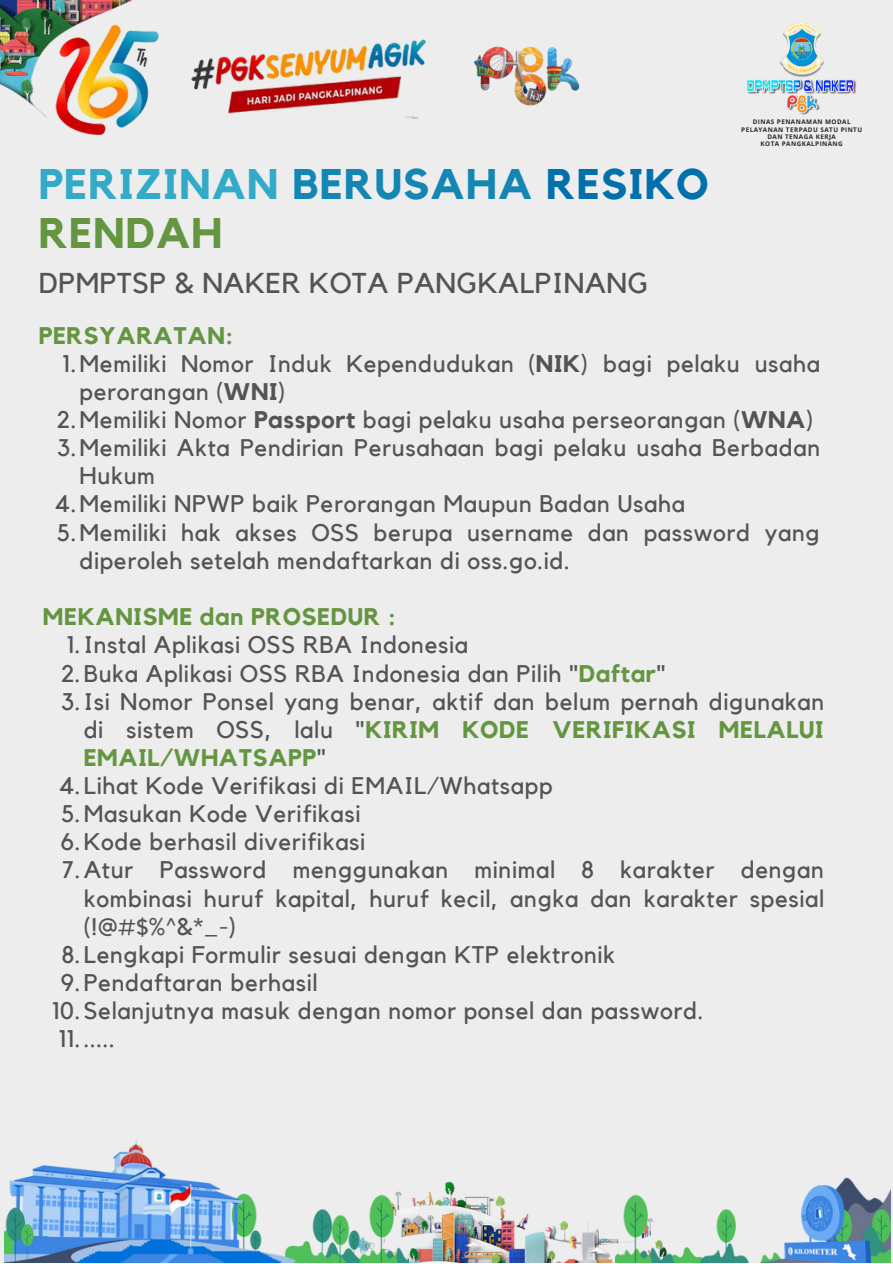
<style>
.page{position:relative;width:893px;height:1264px;background:#fff}
.page>*{position:absolute;margin:0;border:0;box-sizing:border-box;transform-origin:0 0}
.t1{font:700 42.6px/49.5px "Kollektif";letter-spacing:.03em;color:#32aac8}
.t2{font:28.65px "Kollektif";letter-spacing:.02em;color:#545454}
.t3{font:24px "Kollektif";letter-spacing:.03em;color:#545454}
.t4{font:700 24px "Kollektif";letter-spacing:.03em;color:#649540}
.t5{font:700 6.3px/7.4px "Open Sans";letter-spacing:.07em;color:#262626;text-align:center}
.s1{color:#1386b4}
.s2{color:#0270aa}
.s3{color:#649540}
.s4{font-weight:700}
.s5{font-weight:700;color:#649540}
.s6{font-weight:400;color:#545454}
</style>
<div class="page">
<div style="left:0;top:0;width:892px;height:1262px;background:#ededed"></div>
<img style="left:0;top:0;width:133px;height:114px">
<img style="left:474px;top:46px;width:106px;height:60px">
<img style="left:408px;top:1181px;width:207px;height:81px">
<img style="left:4px;top:1140px;width:404px;height:122px">
<img style="left:615px;top:1177px;width:275px;height:85px">
<img style="left:191px;top:39px;width:235px;height:80px">
<img style="left:43px;top:20px;width:116px;height:115px">
<img style="left:747px;top:22px;width:110px;height:93px">
<h1 class="t1" style="left:39px;top:161px;width:671px">PERIZINAN <span class="s1">BERUSAHA</span> <span class="s2">RESIKO<br></span><span class="s3">RENDAH</span></h1>
<p class="t2" style="left:39px;top:270px;width:611px">DPMPTSP &amp; NAKER KOTA PANGKALPINANG</p>
<p class="t4" style="left:39px;top:324px;width:196px">PERSYARATAN:</p>
<p class="t5" style="left:741px;top:118px;width:122px">DINAS PENANAMAN MODAL<br>PELAYANAN TERPADU SATU PINTU<br>DAN TENAGA KERJA<br>KOTA PANGKALPINANG</p>
<p class="t3" style="left:63px;top:352px;width:758px">1.Memiliki Nomor Induk Kependudukan (<span class="s4">NIK</span>) bagi pelaku usaha</p>
<p class="t3" style="left:79px;top:380px;width:207px">perorangan (<span class="s4">WNI</span>)</p>
<p class="t3" style="left:57px;top:408px;width:758px">2.Memiliki Nomor <span class="s4">Passport</span> bagi pelaku usaha perseorangan (<span class="s4">WNA</span>)</p>
<p class="t3" style="left:57px;top:437px;width:764px">3.Memiliki Akta Pendirian Perusahaan bagi pelaku usaha Berbadan</p>
<p class="t3" style="left:79px;top:465px;width:77px">Hukum</p>
<p class="t3" style="left:55px;top:493px;width:632px">4.Memiliki NPWP baik Perorangan Maupun Badan Usaha</p>
<p class="t3" style="left:57px;top:521px;width:764px">5.Memiliki hak akses OSS berupa username dan password yang</p>
<p class="t3" style="left:79px;top:549px;width:491px">diperoleh setelah mendaftarkan di oss.go.id.</p>
<p class="t4" style="left:43px;top:606px;width:354px">MEKANISME dan PROSEDUR :</p>
<p class="t3" style="left:67px;top:634px;width:402px">1.Instal Aplikasi OSS RBA Indonesia</p>
<p class="t3" style="left:61px;top:662px;width:606px">2.Buka Aplikasi OSS RBA Indonesia dan Pilih "<span class="s5">Daftar</span>"</p>
<p class="t3" style="left:61px;top:690px;width:764px">3.Isi Nomor Ponsel yang benar, aktif dan belum pernah digunakan</p>
<p class="t4" style="left:84px;top:718px;width:741px"><span class="s6">di sistem OSS, lalu "</span>KIRIM KODE VERIFIKASI MELALUI</p>
<p class="t4" style="left:84px;top:746px;width:244px">EMAIL/WHATSAPP<span class="s6">"</span></p>
<p class="t3" style="left:59px;top:774px;width:495px">4.Lihat Kode Verifikasi di EMAIL/Whatsapp</p>
<p class="t3" style="left:61px;top:802px;width:300px">5.Masukan Kode Verifikasi</p>
<p class="t3" style="left:61px;top:830px;width:306px">6.Kode berhasil diverifikasi</p>
<p class="t3" style="left:63px;top:859px;width:762px">7.Atur Password menggunakan minimal 8 karakter dengan</p>
<p class="t3" style="left:84px;top:887px;width:742px">kombinasi huruf kapital, huruf kecil, angka dan karakter spesial</p>
<p class="t3" style="left:84px;top:915px;width:154px">(!@#$%^&amp;*_-)</p>
<p class="t3" style="left:62px;top:943px;width:554px">8.Lengkapi Formulir sesuai dengan KTP elektronik</p>
<p class="t3" style="left:61px;top:971px;width:258px">9.Pendaftaran berhasil</p>
<p class="t3" style="left:52px;top:999px;width:652px">10.Selanjutnya masuk dengan nomor ponsel dan password.</p>
<p class="t3" style="left:59px;top:1027px;width:57px">11......</p>
</div>
